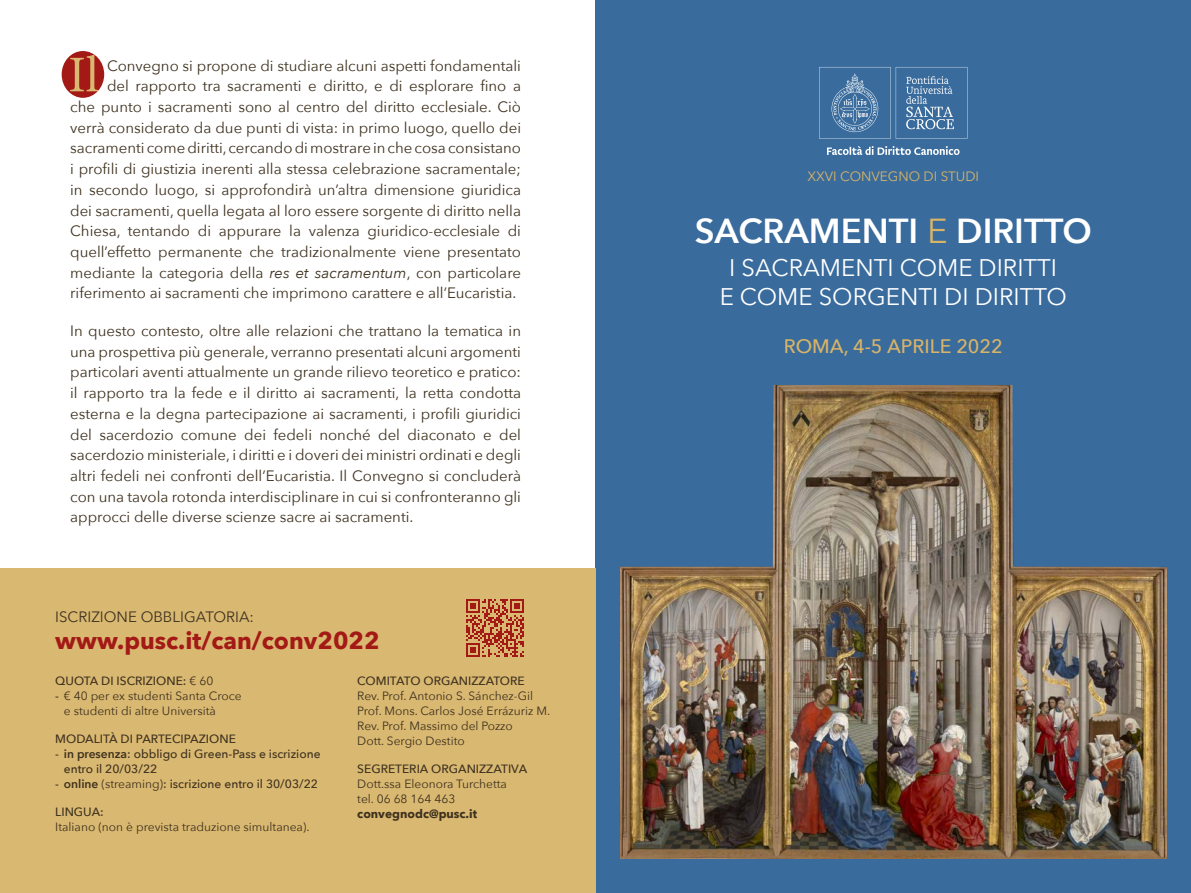
<style>
.page{position:relative;width:1191px;height:893px;background:#fff}
.page>*{position:absolute;margin:0;border:0;box-sizing:border-box;transform-origin:0 0}
.t1{font:51.6px "Minion Pro";color:#d9b871}
.t2{font:600 34.65px "Avenir Next";color:#fff}
.t3{font:24px/28.8px "Avenir Next";color:#fff;text-align:center}
.t4{font:700 24px "Avenir Next";color:#a31916}
.t5{font:500 19.5px "Avenir Next";color:#d8b468}
.t6{font:15px/20.7px "Avenir Next";color:#3e311f;text-align:justify}
.t7{font:13.5px "Avenir Next";color:#d8b468}
.t8{font:12px/15px "Avenir Next";color:#3e311f}
.t9{font:500 12px/15px "Avenir Next";color:#3e311f}
.t10{font:700 12px "Avenir Next";color:#3e311f}
.s1{font-style:italic}
.s2{font-weight:400}
.s3{font-weight:500}
.s4{font-weight:600}
.s5{font-weight:400;color:#d8b468}
</style>
<div class="page">
<div style="left:595px;top:0;width:596px;height:893px;background:#396b9c"></div>
<img style="left:620px;top:385px;width:546px;height:474px">
<svg style="left:827px;top:146px;width:132px;height:9px"></svg>
<svg style="left:819px;top:67px;width:148px;height:72px"></svg>
<div style="left:62px;top:51px;width:42px;height:47px;background:#a31916;border-radius:50%"></div>
<div style="left:0;top:569px;width:595px;height:324px;background:#d9b871"></div>
<svg style="left:466px;top:599px;width:58px;height:58px"></svg>
<h1 class="t1" style="left:68px;top:40px;width:32px">Il</h1>
<p class="t6" style="left:107px;top:54px;width:415px">Convegno si propone di studiare alcuni aspetti fondamentali</p>
<p class="t6" style="left:107px;top:75px;width:415px">del rapporto tra sacramenti e diritto, e di esplorare fino a</p>
<p class="t6" style="left:70px;top:96px;width:452px">che punto i sacramenti sono al centro del diritto ecclesiale. Ciò</p>
<p class="t6" style="left:70px;top:116px;width:452px">verrà considerato da due punti di vista: in primo luogo, quello dei</p>
<p class="t6" style="left:70px;top:137px;width:452px">sacramenti come diritti, cercando di mostrare in che cosa consistano</p>
<p class="t6" style="left:70px;top:158px;width:452px">i profili di giustizia inerenti alla stessa celebrazione sacramentale;</p>
<p class="t6" style="left:70px;top:179px;width:452px">in secondo luogo, si approfondirà un’altra dimensione giuridica</p>
<p class="t6" style="left:70px;top:199px;width:452px">dei sacramenti, quella legata al loro essere sorgente di diritto nella</p>
<p class="t6" style="left:70px;top:220px;width:452px">Chiesa, tentando di appurare la valenza giuridico-ecclesiale di</p>
<p class="t6" style="left:70px;top:241px;width:452px">quell’effetto permanente che tradizionalmente viene presentato</p>
<p class="t6" style="left:70px;top:261px;width:452px">mediante la categoria della <span class="s1">res et sacramentum</span>, con particolare</p>
<p class="t6" style="left:70px;top:282px;width:448px">riferimento ai sacramenti che imprimono carattere e all’Eucaristia.</p>
<p class="t6" style="left:70px;top:320px;width:452px">In questo contesto, oltre alle relazioni che trattano la tematica in una prospettiva più generale, verranno presentati alcuni argomenti particolari aventi attualmente un grande rilievo teoretico e pratico: il rapporto tra la fede e il diritto ai sacramenti, la retta condotta esterna e la degna partecipazione ai sacramenti, i profili giuridici del sacerdozio comune dei fedeli nonché del diaconato e del sacerdozio ministeriale, i diritti e i doveri dei ministri ordinati e degli altri fedeli nei confronti dell’Eucaristia. Il Convegno si concluderà con una tavola rotonda interdisciplinare in cui si confronteranno gli approcci delle diverse scienze sacre ai sacramenti.</p>
<p class="t6" style="left:55px;top:606px;width:200px">ISCRIZIONE OBBLIGATORIA:</p>
<h3 class="t4" style="left:55px;top:619px;width:326px">www.pusc.it/can/conv2022</h3>
<p class="t9" style="left:55px;top:673px;width:160px">QUOTA DI ISCRIZIONE: <span class="s2">€ 60</span></p>
<p class="t8" style="left:64px;top:688px;width:179px;text-indent:-9px"><span class="s3">-</span> € 40 per ex studenti Santa Croce e studenti di altre Università</p>
<p class="t9" style="left:55px;top:731px;width:182px">MODALITÀ DI PARTECIPAZIONE</p>
<p class="t9" style="left:64px;top:746px;width:258px;text-indent:-9px">- <span class="s4">in presenza</span>: obbligo di Green-Pass e iscrizione entro il 20/03/22</p>
<p class="t9" style="left:55px;top:776px;width:264px">- <span class="s4">online</span> <span class="s2">(streaming)</span>: iscrizione entro il 30/03/22</p>
<p class="t9" style="left:55px;top:804px;width:50px">LINGUA:</p>
<p class="t8" style="left:55px;top:818px;width:256px">Italiano (non è prevista traduzione simultanea).</p>
<p class="t9" style="left:357px;top:673px;width:169px">COMITATO ORGANIZZATORE</p>
<p class="t8" style="left:357px;top:688px;width:194px">Rev. Prof. Antonio S. Sánchez-Gil<br>Prof. Mons. Carlos José Errázuriz M.<br>Rev. Prof. Massimo del Pozzo<br>Dott. Sergio Destito</p>
<p class="t9" style="left:357px;top:761px;width:171px">SEGRETERIA ORGANIZZATIVA</p>
<p class="t8" style="left:357px;top:776px;width:151px">Dott.ssa Eleonora Turchetta tel. 06 68 164 463</p>
<p class="t10" style="left:357px;top:803px;width:121px">convegnodc@pusc.it</p>
<p class="t7" style="left:807px;top:165px;width:173px">XXVI CONVEGNO DI STUDI</p>
<h2 class="t2" style="left:694px;top:201px;width:398px">SACRAMENTI <span class="s5">E</span> DIRITTO</h2>
<h3 class="t3" style="left:719px;top:252px;width:349px">I SACRAMENTI COME DIRITTI<br>E COME SORGENTI DI DIRITTO</h3>
<h3 class="t5" style="left:783px;top:330px;width:221px">ROMA, 4-5 APRILE 2022</h3>
</div>
